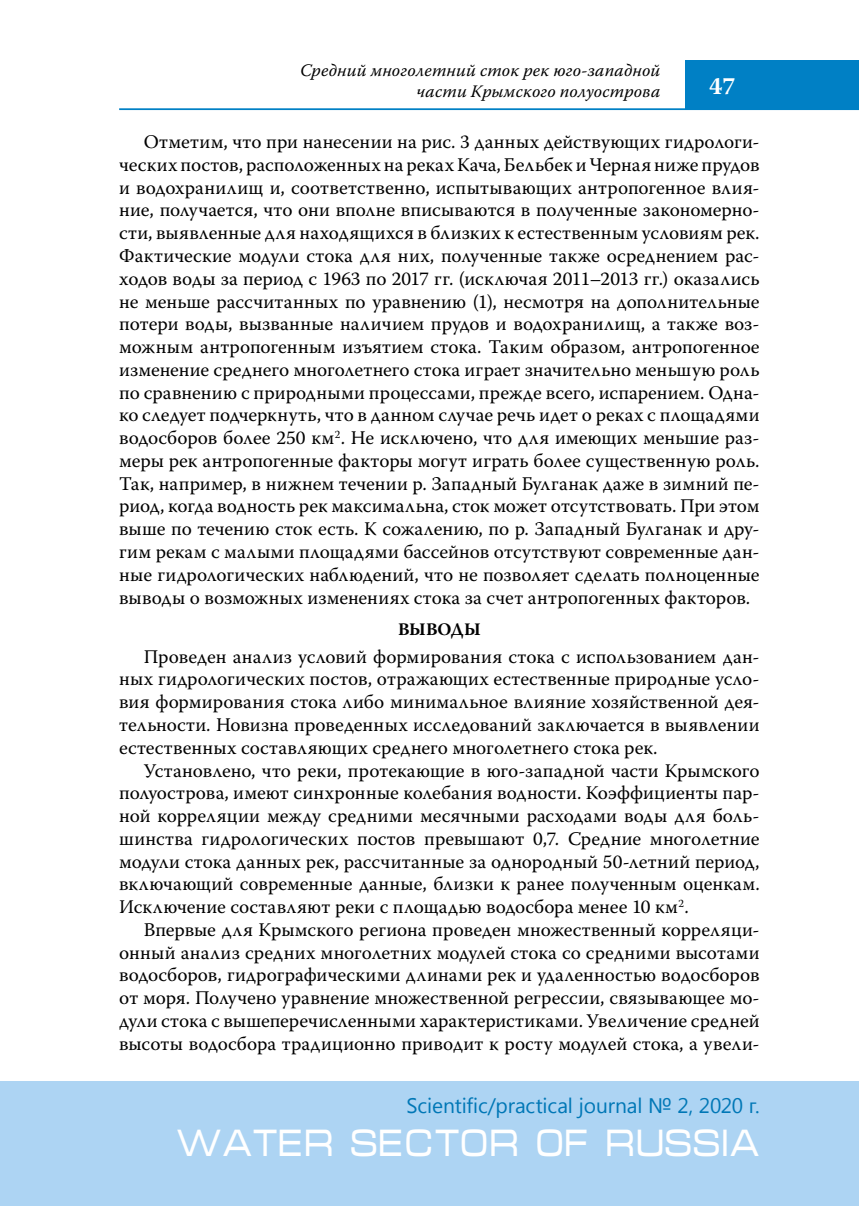
<style>
.page{position:relative;width:859px;height:1206px;background:#fff}
.page>*{position:absolute;margin:0;border:0;box-sizing:border-box;transform-origin:0 0}
.t1{font:38.5px "Micra C";color:#fff;scale:.83 1}
.t2{font:700 24.5px "Warnock Pro";color:#fff}
.t3{font:21px "Segoe UI";letter-spacing:-.005em;color:#0077b6}
.t4{font:19.25px/22.8px "Warnock Pro";letter-spacing:.005em;color:#000;text-align:justify}
.t5{font:italic 17.5px/21px "Warnock Pro";letter-spacing:.005em;color:#000;text-align:right}
.t6{font:700 17.5px "Warnock Pro";color:#000}
</style>
<div class="page">
<hr style="left:119px;top:108px;width:739px;height:2px;background:#0080c5">
<div style="left:685px;top:60px;width:173px;height:50px;background:#0080c5"></div>
<div style="left:0;top:1081px;width:858px;height:124px;background:#add4f3"></div>
<p class="t5" style="left:300px;top:59px;width:362px">Средний многолетний сток рек юго-западной части Крымского полуострова</p>
<p class="t2" style="left:708px;top:71px;width:28px">47</p>
<p class="t4" style="left:119px;top:130px;width:641px;text-indent:25px">Отметим, что при нанесении на рис. 3 данных действующих гидрологи&shy;ческих постов, расположенных на реках Кача, Бельбек и Черная ниже прудов и водохранилищ и, соответственно, испытывающих антропогенное влия&shy;ние, получается, что они вполне вписываются в полученные закономерно&shy;сти, выявленные для находящихся в близких к естественным условиям рек.<br>Фактические модули стока для них, полученные также осреднением рас&shy;ходов воды за период с 1963 по 2017 гг. (исключая 2011–2013 гг.) оказались не меньше рассчитанных по уравнению (1), несмотря на дополнительные потери воды, вызванные наличием прудов и водохранилищ, а также воз&shy;можным антропогенным изъятием стока. Таким образом, антропогенное изменение среднего многолетнего стока играет значительно меньшую роль по сравнению с природными процессами, прежде всего, испарением. Одна&shy;ко следует подчеркнуть, что в данном случае речь идет о реках с площадями водосборов более 250 км<sup>2</sup>. Не исключено, что для имеющих меньшие раз&shy;меры рек антропогенные факторы могут играть более существенную роль.<br>Так, например, в нижнем течении р. Западный Булганак даже в зимний пе&shy;риод, когда водность рек максимальна, сток может отсутствовать. При этом выше по течению сток есть. К сожалению, по р. Западный Булганак и дру&shy;гим рекам с малыми площадями бассейнов отсутствуют современные дан&shy;ные гидрологических наблюдений, что не позволяет сделать полноценные выводы о возможных изменениях стока за счет антропогенных факторов.</p>
<p class="t6" style="left:398px;top:618px;width:84px">ВЫВОДЫ</p>
<p class="t4" style="left:119px;top:644px;width:641px;text-indent:25px">Проведен анализ условий формирования стока с использованием дан&shy;ных гидрологических постов, отражающих естественные природные усло&shy;вия формирования стока либо минимальное влияние хозяйственной дея&shy;тельности. Новизна проведенных исследований заключается в выявлении естественных составляющих среднего многолетнего стока рек.</p>
<p class="t4" style="left:119px;top:758px;width:641px;text-indent:25px">Установлено, что реки, протекающие в юго-западной части Крымского полуострова, имеют синхронные колебания водности. Коэффициенты пар&shy;ной корреляции между средними месячными расходами воды для боль&shy;шинства гидрологических постов превышают 0,7. Средние многолетние модули стока данных рек, рассчитанные за однородный 50-летний период, включающий современные данные, близки к ранее полученным оценкам.<br>Исключение составляют реки с площадью водосбора менее 10 км<sup>2</sup>.</p>
<p class="t4" style="left:119px;top:917px;width:641px;text-indent:25px">Впервые для Крымского региона проведен множественный корреляци&shy;онный анализ средних многолетних модулей стока со средними высотами водосборов, гидрографическими длинами рек и удаленностью водосборов от моря. Получено уравнение множественной регрессии, связывающее мо&shy;дули стока с вышеперечисленными характеристиками. Увеличение средней высоты водосбора традиционно приводит к росту модулей стока, а увели-</p>
<p class="t3" style="left:406px;top:1090px;width:354px">scientific/practical journal № 2, 2020 г.</p>
<h1 class="t1" style="left:175px;top:1126px;width:705px">WATER SECTOR OF RUSSIA</h1>
</div>
